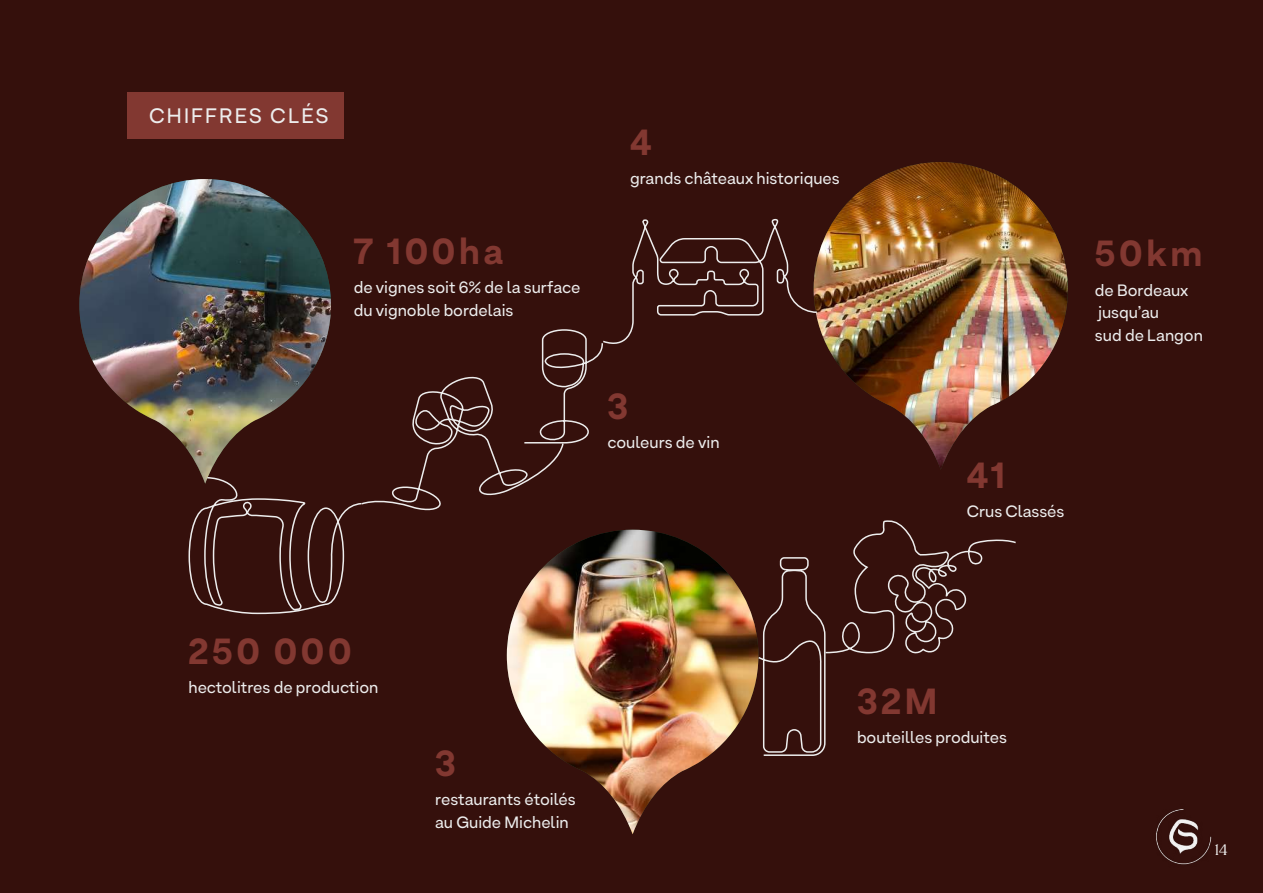
<style>
.page{position:relative;width:1263px;height:893px;background:#35100c}
.page>*{position:absolute;margin:0;border:0;box-sizing:border-box;transform-origin:0 0}
.t1{font:800 36px "Armin Grotesk";letter-spacing:.1em;color:#823831}
.t2{font:21px "Armin Grotesk";letter-spacing:.1em;color:#ededed}
.t3{font:16.5px/22.5px "Armin Grotesk";color:#ededed}
.t4{font:15px "Recoleta";color:#ededed}
</style>
<div class="page">
<img style="left:79px;top:179px;width:252px;height:272px">
<img style="left:507px;top:530px;width:250px;height:304px">
<img style="left:818px;top:162px;width:250px;height:305px">
<svg style="left:188px;top:328px;width:416px;height:287px"></svg>
<svg style="left:757px;top:520px;width:259px;height:236px"></svg>
<svg style="left:601px;top:218px;width:217px;height:261px"></svg>
<img style="left:1156px;top:809px;width:56px;height:56px">
<div style="left:127px;top:92px;width:217px;height:47px;background:#823831"></div>
<p class="t2" style="left:149px;top:103px;width:181px">CHIFFRES CLÉS</p>
<h1 class="t1" style="left:354px;top:229px;width:151px">7 100ha</h1>
<p class="t3" style="left:354px;top:276px;width:228px">de vignes soit 6% de la surface du vignoble bordelais</p>
<h1 class="t1" style="left:630px;top:120px;width:23px">4</h1>
<p class="t3" style="left:630px;top:167px;width:211px">grands châteaux historiques</p>
<h1 class="t1" style="left:607px;top:384px;width:22px">3</h1>
<p class="t3" style="left:607px;top:431px;width:114px">couleurs de vin</p>
<h1 class="t1" style="left:1095px;top:231px;width:109px">50km</h1>
<p class="t3" style="left:1095px;top:278px;width:109px">de Bordeaux jusqu’au<br>sud de Langon</p>
<h1 class="t1" style="left:967px;top:452px;width:40px">41</h1>
<p class="t3" style="left:967px;top:499px;width:99px">Crus Classés</p>
<h1 class="t1" style="left:189px;top:628px;width:165px">250 000</h1>
<p class="t3" style="left:189px;top:676px;width:191px">hectolitres de production</p>
<h1 class="t1" style="left:435px;top:740px;width:22px">3</h1>
<p class="t3" style="left:435px;top:788px;width:142px">restaurants étoilés au Guide Michelin</p>
<h1 class="t1" style="left:857px;top:678px;width:82px">32M</h1>
<p class="t3" style="left:857px;top:726px;width:152px">bouteilles produites</p>
<p class="t4" style="left:1215px;top:840px;width:14px">14</p>
</div>
